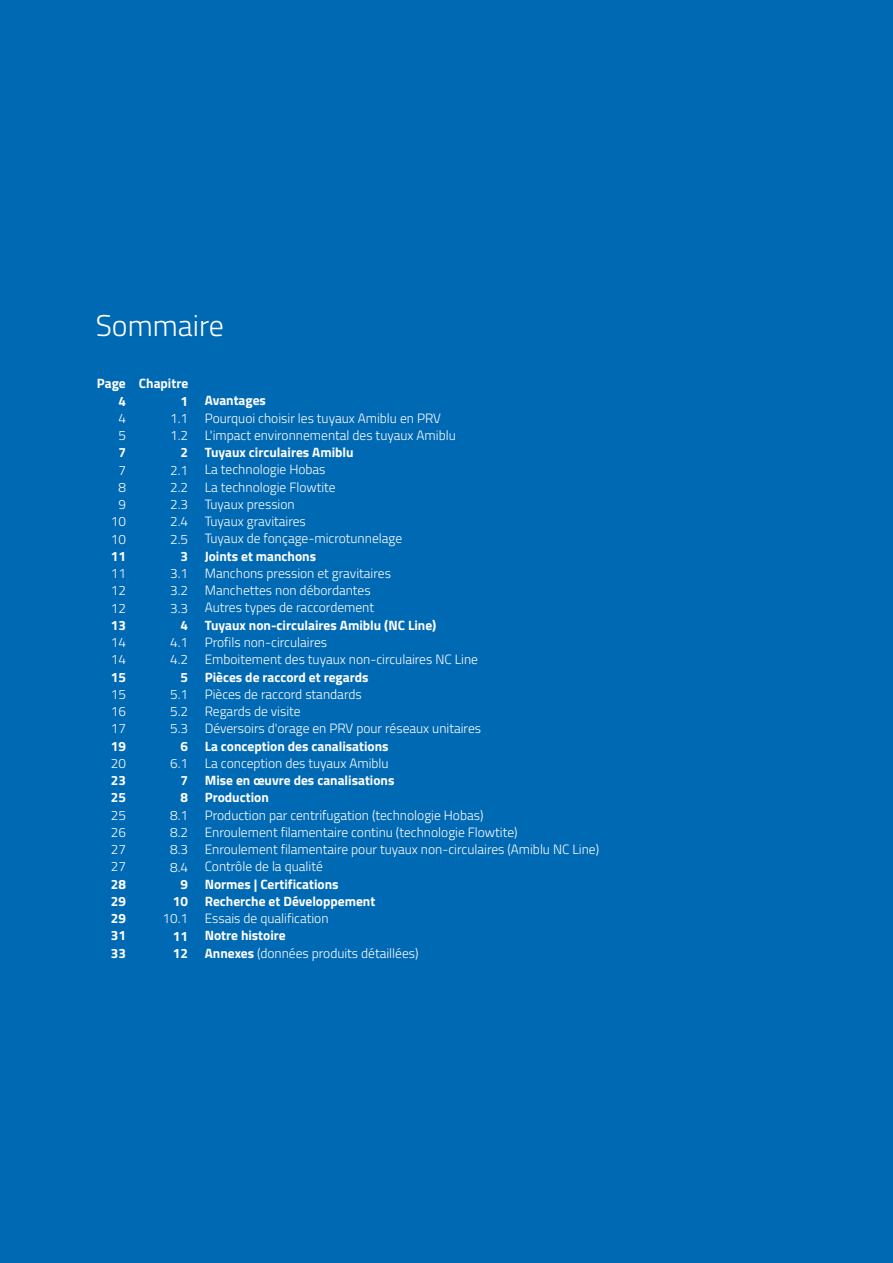
<style>
.page{position:relative;width:893px;height:1263px;background:#0069b4}
.page>*{position:absolute;margin:0;border:0;box-sizing:border-box;transform-origin:0 0}
.t1{font:300 30px "Titillium Web";color:#fff}
.t2{font:300 13.5px/17.2px "Titillium Web";color:#fff}
.t3{font:700 13.5px/17.2px "Titillium Web";color:#fff}
.s1{font-weight:700}
</style>
<div class="page">
<h1 class="t1" style="left:96px;top:304px;width:130px">Sommaire</h1>
<p class="t3" style="left:97px;top:374px;width:93px">Page Chapitre</p>
<p class="t3" style="left:118px;top:391px;width:9px">4</p>
<p class="t2" style="left:118px;top:409px;width:9px">4<br>5</p>
<p class="t3" style="left:118px;top:443px;width:9px">7</p>
<p class="t2" style="left:111px;top:460px;width:17px;text-align:center">7<br>8<br>9<br>10<br>10</p>
<p class="t3" style="left:111px;top:547px;width:17px">11</p>
<p class="t2" style="left:111px;top:564px;width:17px;text-align:justify">11<br>12<br>12</p>
<p class="t3" style="left:111px;top:616px;width:17px">13</p>
<p class="t2" style="left:111px;top:633px;width:17px">14<br>14</p>
<p class="t3" style="left:111px;top:667px;width:17px">15</p>
<p class="t2" style="left:111px;top:685px;width:17px;text-align:justify">15<br>16<br>17</p>
<p class="t3" style="left:111px;top:736px;width:17px">19</p>
<p class="t2" style="left:111px;top:754px;width:17px">20</p>
<p class="t3" style="left:111px;top:771px;width:17px">23<br>25</p>
<p class="t2" style="left:111px;top:806px;width:17px;text-align:justify">25<br>26<br>27<br>27</p>
<p class="t3" style="left:111px;top:875px;width:17px;text-align:justify">28<br>29<br>29<br>31<br>33</p>
<p class="t3" style="left:181px;top:392px;width:9px">1</p>
<p class="t2" style="left:170px;top:409px;width:19px">1.1<br>1.2</p>
<p class="t3" style="left:181px;top:443px;width:9px">2</p>
<p class="t2" style="left:170px;top:461px;width:19px;text-align:justify">2.1<br>2.2<br>2.3<br>2.4<br>2.5</p>
<p class="t3" style="left:181px;top:547px;width:9px">3</p>
<p class="t2" style="left:170px;top:564px;width:19px;text-align:justify">3.1<br>3.2<br>3.3</p>
<p class="t3" style="left:181px;top:616px;width:9px">4</p>
<p class="t2" style="left:170px;top:633px;width:19px">4.1<br>4.2</p>
<p class="t3" style="left:181px;top:668px;width:9px">5</p>
<p class="t2" style="left:170px;top:685px;width:19px;text-align:justify">5.1<br>5.2<br>5.3</p>
<p class="t3" style="left:181px;top:737px;width:9px">6</p>
<p class="t2" style="left:170px;top:754px;width:19px">6.1</p>
<p class="t3" style="left:181px;top:771px;width:9px">7<br>8</p>
<p class="t2" style="left:170px;top:806px;width:19px;text-align:justify">8.1<br>8.2<br>8.3<br>8.4</p>
<p class="t3" style="left:173px;top:875px;width:17px;text-align:center">9<br>10</p>
<p class="t2" style="left:163px;top:909px;width:27px">10.1</p>
<p class="t3" style="left:173px;top:926px;width:17px">11<br>12</p>
<p class="t3" style="left:205px;top:391px;width:63px">Avantages</p>
<p class="t2" style="left:205px;top:409px;width:253px">Pourquoi choisir les tuyaux Amiblu en PRV<br>L'impact environnemental des tuyaux Amiblu</p>
<p class="t3" style="left:205px;top:443px;width:150px">Tuyaux circulaires Amiblu</p>
<p class="t2" style="left:205px;top:460px;width:199px">La technologie Hobas<br>La technologie Flowtite<br>Tuyaux pression<br>Tuyaux gravitaires<br>Tuyaux de fonçage-microtunnelage</p>
<p class="t3" style="left:205px;top:547px;width:113px">Joints et manchons</p>
<p class="t2" style="left:205px;top:564px;width:188px">Manchons pression et gravitaires<br>Manchettes non débordantes<br>Autres types de raccordement</p>
<p class="t3" style="left:205px;top:616px;width:233px">Tuyaux non-circulaires Amiblu (NC Line)</p>
<p class="t2" style="left:205px;top:633px;width:275px">Profils non-circulaires<br>Emboitement des tuyaux non-circulaires NC Line</p>
<p class="t3" style="left:205px;top:667px;width:165px">Pièces de raccord et regards</p>
<p class="t2" style="left:205px;top:685px;width:278px">Pièces de raccord standards<br>Regards de visite<br>Déversoirs d'orage en PRV pour réseaux unitaires</p>
<p class="t3" style="left:205px;top:736px;width:185px">La conception des canalisations</p>
<p class="t2" style="left:205px;top:754px;width:185px">La conception des tuyaux Amiblu</p>
<p class="t3" style="left:205px;top:771px;width:191px">Mise en œuvre des canalisations<br>Production</p>
<p class="t2" style="left:205px;top:805px;width:396px">Production par centrifugation (technologie Hobas)<br>Enroulement filamentaire continu (technologie Flowtite)<br>Enroulement filamentaire pour tuyaux non-circulaires (Amiblu NC Line)<br>Contrôle de la qualité</p>
<p class="t3" style="left:205px;top:874px;width:172px">Normes | Certifications<br>Recherche et Développement</p>
<p class="t2" style="left:205px;top:909px;width:125px">Essais de qualification</p>
<p class="t2" style="left:205px;top:926px;width:215px"><span class="s1">Notre histoire<br>Annexes</span> (données produits détaillées)</p>
</div>
